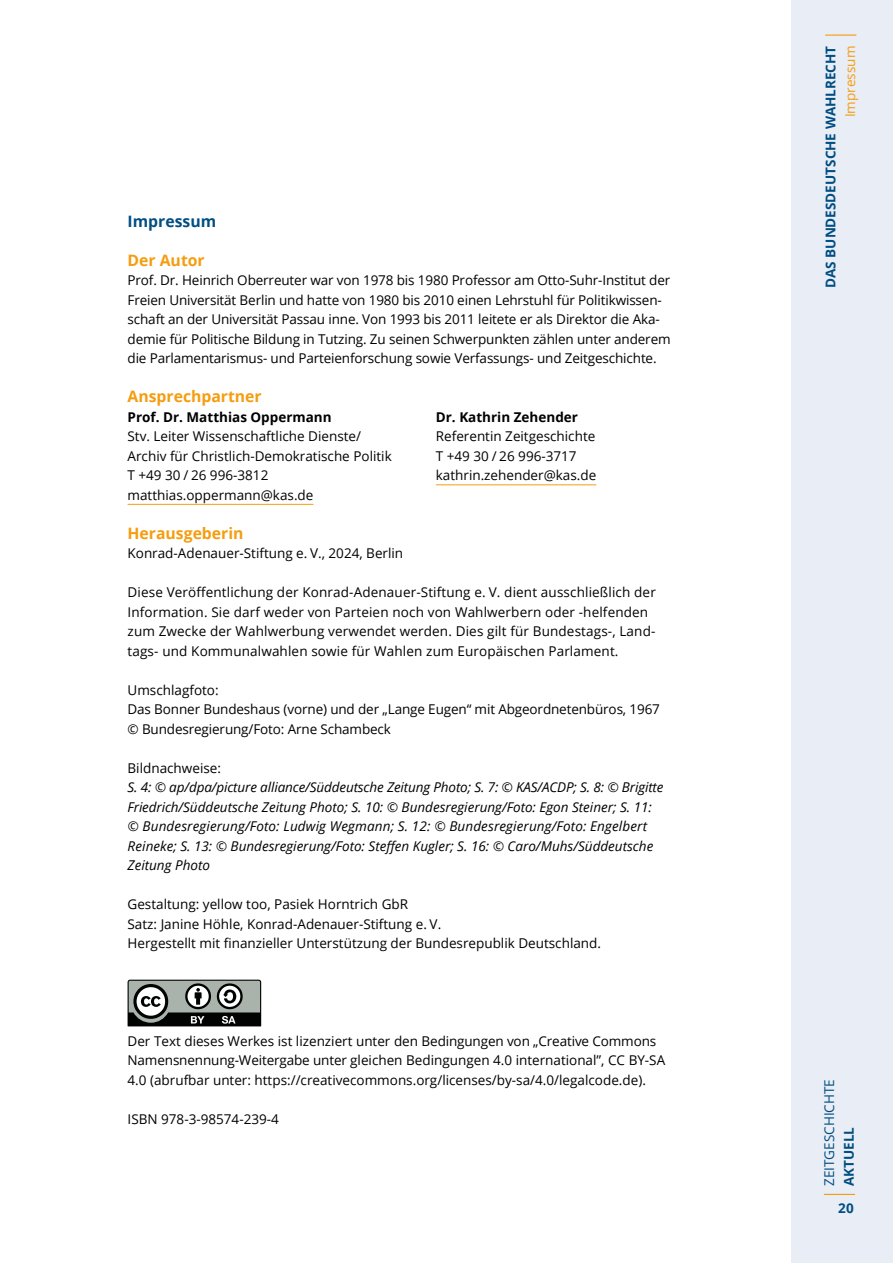
<style>
.page{position:relative;width:893px;height:1263px;background:#fff}
.page>*{position:absolute;margin:0;border:0;box-sizing:border-box;transform-origin:0 0}
.t1{font:700 15.75px "Open Sans";color:#f59d0f}
.t2{font:700 15.75px "Open Sans";color:#004e82}
.Fließtext{font:13.5px/19.5px "Open Sans";color:#000}
.Bildunterschrift{font:italic 13.5px/19.5px "Open Sans";color:#000}
.Registratur_rechts{font:700 13.5px "Open Sans";color:#004e82}
.Fließtext-2{font:700 13.5px "Open Sans";color:#000}
.t3{font:13.5px "Open Sans";color:#004e82}
.Registratur_rechts-2{font:13.5px "Open Sans";color:#f59d0f}
.s1{font-weight:700}
</style>
<div class="page">
<div style="left:791px;top:0;width:102px;height:1263px;background:#e9edf5"></div>
<hr style="left:825px;top:35px;width:31px;height:1px;background:#f59d0f">
<hr style="left:824px;top:1194px;width:31px;height:1px;background:#f59d0f">
<hr style="left:128px;top:504px;width:185px;height:1px;background:#f59d0f">
<svg style="left:128px;top:980px;width:133px;height:46px;background:#747874"></svg>
<hr style="left:436px;top:484px;width:160px;height:1px;background:#f59d0f">
<h2 class="t2" style="left:128px;top:210px;width:90px">Impressum</h2>
<h3 class="t1" style="left:128px;top:249px;width:79px">Der Autor</h3>
<p class="Fließtext" style="left:128px;top:270px;width:545px">Prof. Dr. Heinrich Oberreuter war von 1978 bis 1980 Professor am Otto-Suhr-Institut der Freien Universität Berlin und hatte von 1980 bis 2010 einen Lehrstuhl für Politikwissen&shy;schaft an der Universität Passau inne. Von 1993 bis 2011 leitete er als Direktor die Aka&shy;demie für Politische Bildung in Tutzing. Zu seinen Schwerpunkten zählen unter anderem die Parlamentarismus- und Parteienforschung sowie Verfassungs- und Zeitgeschichte.</p>
<h3 class="t1" style="left:128px;top:385px;width:136px">Ansprechpartner</h3>
<p class="Fließtext" style="left:128px;top:407px;width:266px"><span class="s1">Prof. Dr. Matthias Oppermann<br></span>Stv. Leiter Wissenschaftliche Dienste/<br>Archiv für Christlich-Demokratische Politik</p>
<p class="Fließtext" style="left:128px;top:465px;width:187px">T +49 30 / 26 996-3812 matthias.oppermann@kas.de</p>
<h3 class="t1" style="left:128px;top:522px;width:117px">Herausgeberin</h3>
<p class="Fließtext" style="left:128px;top:543px;width:277px">Konrad-Adenauer-Stiftung e. V., 2024, Berlin</p>
<p class="Fließtext" style="left:128px;top:582px;width:530px">Diese Veröffentlichung der Konrad-Adenauer-Stiftung e. V. dient ausschließlich der Information. Sie darf weder von Parteien noch von Wahlwerbern oder -helfenden zum Zwecke der Wahlwerbung verwendet werden. Dies gilt für Bundestags-, Land&shy;tags- und Kommunalwahlen sowie für Wahlen zum Europäischen Parlament.</p>
<p class="Fließtext" style="left:128px;top:680px;width:93px">Umschlagfoto:</p>
<p class="Fließtext" style="left:128px;top:699px;width:534px">Das Bonner Bundeshaus (vorne) und der „Lange Eugen“ mit Abgeordnetenbüros, 1967 © Bundesregierung/Foto: Arne Schambeck</p>
<p class="Fließtext" style="left:128px;top:758px;width:95px">Bildnachweise:</p>
<p class="Bildunterschrift" style="left:128px;top:777px;width:537px">S. 4: © ap/dpa/picture alliance/Süddeutsche Zeitung Photo; S. 7: © KAS/ACDP; S. 8: © Brigitte Friedrich/Süddeutsche Zeitung Photo; S. 10: © Bundesregierung/Foto: Egon Steiner; S. 11: © Bundesregierung/Foto: Ludwig Wegmann; S. 12: © Bundesregierung/Foto: Engelbert Reineke; S. 13: © Bundesregierung/Foto: Steffen Kugler; S. 16: © Caro/Muhs/Süddeutsche Zeitung Photo</p>
<p class="Fließtext" style="left:128px;top:894px;width:282px">Gestaltung: yellow too, Pasiek Horntrich GbR</p>
<p class="Fließtext" style="left:128px;top:914px;width:315px">Satz: Janine Höhle, Konrad-Adenauer-Stiftung e. V.</p>
<p class="Fließtext" style="left:128px;top:933px;width:475px">Hergestellt mit finanzieller Unterstützung der Bundesrepublik Deutschland.</p>
<p class="Fließtext-2" style="left:436px;top:407px;width:144px">Dr. Kathrin Zehender</p>
<p class="Fließtext" style="left:436px;top:426px;width:161px">Referentin Zeitgeschichte</p>
<p class="Fließtext" style="left:436px;top:446px;width:142px">T +49 30 / 26 996-3717</p>
<p class="Fließtext" style="left:436px;top:465px;width:162px">kathrin.zehender@kas.de</p>
<p class="Fließtext" style="left:128px;top:1031px;width:539px">Der Text dieses Werkes ist lizenziert unter den Bedingungen von „Creative Commons<br>Namensnennung-Weitergabe unter gleichen Bedingungen 4.0 international”, CC BY-SA<br>4.0 (abrufbar unter: https://creativecommons.org/licenses/by-sa/4.0/legalcode.de).</p>
<p class="Fließtext" style="left:128px;top:1109px;width:153px">ISBN 978-3-98574-239-4</p>
<p class="Registratur_rechts" style="left:821px;top:288px;width:244px;rotate:-90deg">DAS BUNDESDEUTSCHE WAHLRECHT</p>
<p class="Registratur_rechts-2" style="left:841px;top:117px;width:73px;rotate:-90deg">Impressum</p>
<p class="t3" style="left:820px;top:1186px;width:108px;rotate:-90deg">ZEITGESCHICHTE</p>
<p class="Registratur_rechts" style="left:839px;top:1186px;width:61px;rotate:-90deg">AKTUELL</p>
<p class="Registratur_rechts" style="left:838px;top:1198px;width:17px">20</p>
</div>
